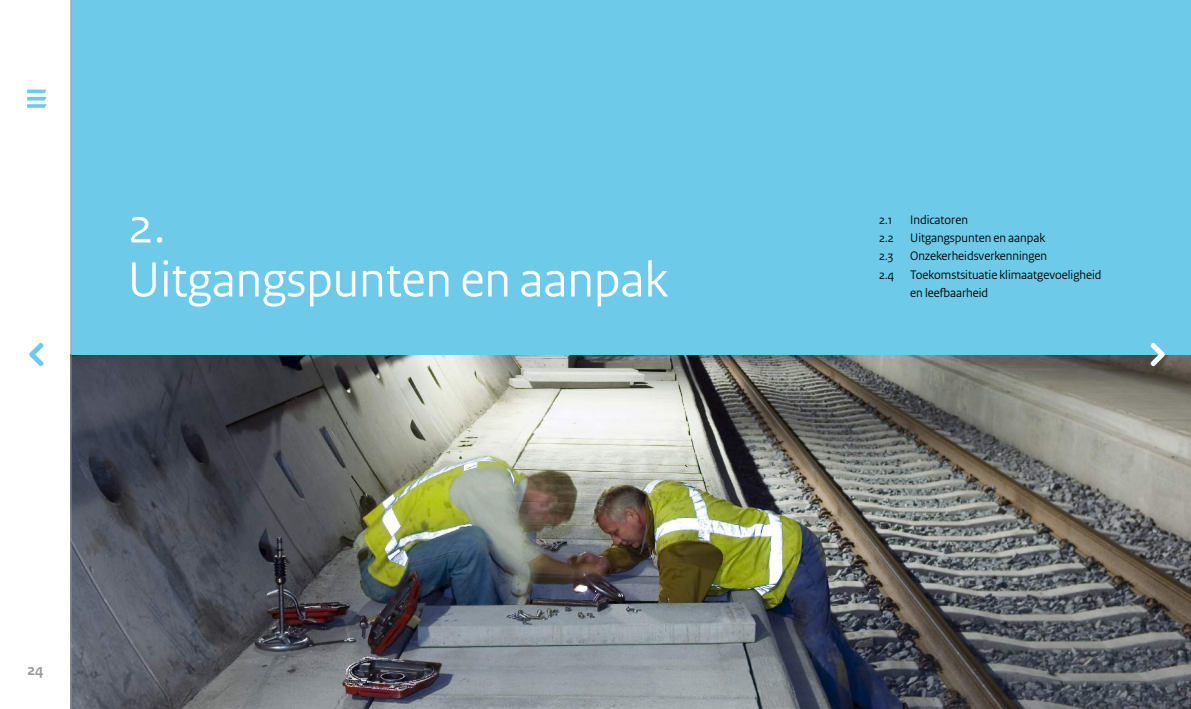
<style>
.page{position:relative;width:1191px;height:709px;background:#fff}
.page>*{position:absolute;margin:0;border:0;box-sizing:border-box;transform-origin:0 0}
.t1{font:52px/54px "Rijksoverheid Sans";color:#fff}
.t2{font:700 16px "Rijksoverheid Sans Heading";color:#999}
.t3{font:13px "Rijksoverheid Sans Heading";color:#000}
</style>
<div class="page">
<img style="left:72px;top:354px;width:1119px;height:355px">
<div style="left:71px;top:0;width:1120px;height:354px;background:#6dcbe9"></div>
<svg style="left:1150px;top:342px;width:15px;height:24px"></svg>
<hr style="left:71px;top:0;width:1px;height:709px;background:#999">
<svg style="left:29px;top:342px;width:15px;height:24px"></svg>
<svg style="left:27px;top:90px;width:20px;height:18px"></svg>
<h1 class="t1" style="left:128px;top:199px;width:542px">2.<br>Uitgangspunten en aanpak</h1>
<p class="t3" style="left:879px;top:213px;width:15px">2.1</p>
<p class="t3" style="left:910px;top:213px;width:59px">Indicatoren</p>
<p class="t3" style="left:879px;top:231px;width:16px">2.2</p>
<p class="t3" style="left:910px;top:231px;width:137px">Uitgangspunten en aanpak</p>
<p class="t3" style="left:879px;top:249px;width:16px">2.3</p>
<p class="t3" style="left:910px;top:249px;width:138px">Onzekerheidsverkenningen</p>
<p class="t3" style="left:879px;top:267px;width:224px">2.4 Toekomstsituatie klimaatgevoeligheid</p>
<p class="t3" style="left:910px;top:285px;width:79px">en leefbaarheid</p>
<p class="t2" style="left:27px;top:660px;width:18px">24</p>
</div>
